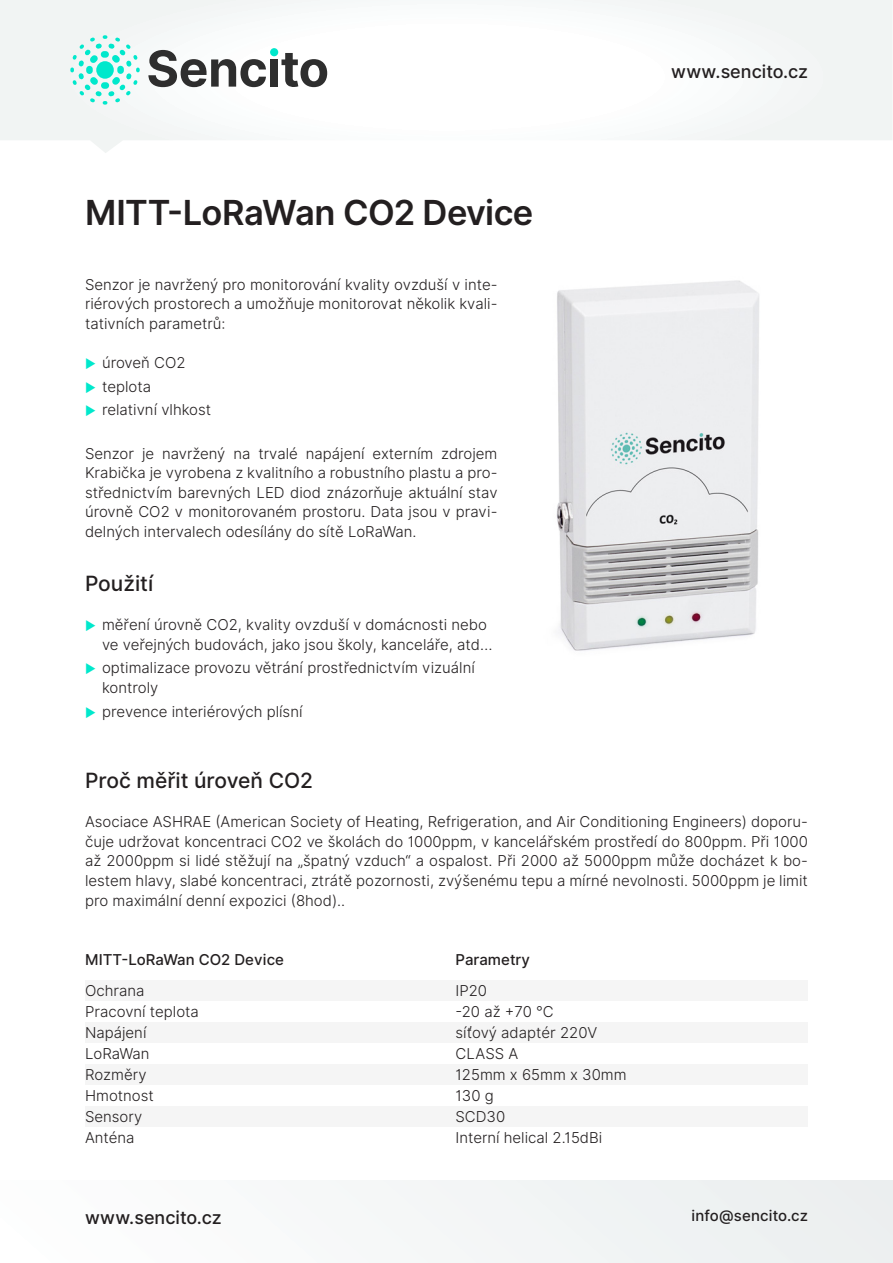
<style>
.page{position:relative;width:893px;height:1263px;background:#fff}
.page>*{position:absolute;margin:0;border:0;box-sizing:border-box;transform-origin:0 0}
.nadpis_h1{font:600 34.5px "Inter";letter-spacing:-.02em;color:#231f20}
.nadpis_h2{font:500 21px "Inter";color:#231f20}
.t1{font:500 18px "Inter";color:#231f20}
.Styl_odstavce1{font:15px/19.5px "Inter Light BETA";color:#231f20;text-align:justify}
.tabulka{font:15px "Inter Light BETA";color:#231f20}
.tabulka-2{font:500 15px "Inter";color:#231f20}
.s1{font-size:12px;color:#00e8cc}
</style>
<div class="page">
<svg style="left:0;top:0;width:892px;height:153px"></svg>
<div style="left:0;top:1180px;width:893px;height:83px;background:#f4f6f7"></div>
<svg style="left:148px;top:50px;width:118px;height:37px"></svg>
<div style="left:270px;top:59px;width:8px;height:28px;background:#2e2e2e"></div>
<svg style="left:281px;top:53px;width:46px;height:34px"></svg>
<svg style="left:70px;top:35px;width:70px;height:70px"></svg>
<div style="left:270px;top:48px;width:8px;height:8px;background:#00e8cc;border-radius:50%"></div>
<div style="left:85px;top:980px;width:723px;height:21px;background:#f5f5f5"></div>
<div style="left:85px;top:1022px;width:723px;height:21px;background:#f5f5f5"></div>
<div style="left:85px;top:1064px;width:723px;height:21px;background:#f5f5f5"></div>
<div style="left:85px;top:1106px;width:723px;height:21px;background:#f5f5f5"></div>
<img style="left:556px;top:280px;width:203px;height:371px">
<p class="nadpis_h1" style="left:85px;top:187px;width:450px">MITT-LoRaWan CO2 Device</p>
<p class="Styl_odstavce1" style="left:85px;top:275px;width:414px">Senzor je navržený pro monitorování kvality ovzduší v inte&shy;riérových prostorech a umožňuje monitorovat několik kvali&shy;tativních parametrů:</p>
<p class="Styl_odstavce1" style="left:85px;top:353px;width:102px"><span class="s1">►</span> úroveň CO2</p>
<p class="Styl_odstavce1" style="left:85px;top:377px;width:68px"><span class="s1">►</span> teplota</p>
<p class="Styl_odstavce1" style="left:85px;top:400px;width:128px"><span class="s1">►</span> relativní vlhkost</p>
<p class="Styl_odstavce1" style="left:85px;top:444px;width:414px">Senzor je navržený na trvalé napájení externím zdrojem Krabička je vyrobena z kvalitního a robustního plastu a pro&shy;střednictvím barevných LED diod znázorňuje aktuální stav úrovně CO2 v monitorovaném prostoru. Data jsou v pravi&shy;delných intervalech odesílány do sítě LoRaWan.</p>
<p class="nadpis_h2" style="left:85px;top:568px;width:70px">Použití</p>
<p class="Styl_odstavce1" style="left:102px;top:615px;width:392px;text-indent:-17px"><span class="s1">►</span> měření úrovně CO2, kvality ovzduší v domácnosti nebo ve veřejných budovách, jako jsou školy, kanceláře, atd…</p>
<p class="Styl_odstavce1" style="left:102px;top:658px;width:374px;text-indent:-17px"><span class="s1">►</span> optimalizace provozu větrání prostřednictvím vizuální kontroly</p>
<p class="Styl_odstavce1" style="left:85px;top:702px;width:219px"><span class="s1">►</span> prevence interiérových plísní</p>
<p class="t1" style="left:671px;top:58px;width:138px">www.sencito.cz</p>
<p class="nadpis_h2" style="left:85px;top:765px;width:230px">Proč měřit úroveň CO2</p>
<p class="Styl_odstavce1" style="left:85px;top:812px;width:724px">Asociace ASHRAE (American Society of Heating, Refrigeration, and Air Conditioning Engineers) doporu&shy;čuje udržovat koncentraci CO2 ve školách do 1000ppm, v kancelářském prostředí do 800ppm. Při 1000 až 2000ppm si lidé stěžují na „špatný vzduch“ a ospalost. Při 2000 až 5000ppm může docházet k bo&shy;lestem hlavy, slabé koncentraci, ztrátě pozornosti, zvýšenému tepu a mírné nevolnosti. 5000ppm je limit pro maximální denní expozici (8hod)..</p>
<p class="tabulka-2" style="left:85px;top:948px;width:200px">MITT-LoRaWan CO2 Device</p>
<p class="tabulka" style="left:85px;top:980px;width:61px">Ochrana</p>
<p class="tabulka" style="left:85px;top:1001px;width:115px">Pracovní teplota</p>
<p class="tabulka" style="left:85px;top:1022px;width:63px">Napájení</p>
<p class="tabulka" style="left:85px;top:1043px;width:66px">LoRaWan</p>
<p class="tabulka" style="left:85px;top:1064px;width:63px">Rozměry</p>
<p class="tabulka" style="left:85px;top:1085px;width:70px">Hmotnost</p>
<p class="tabulka" style="left:85px;top:1106px;width:59px">Sensory</p>
<p class="tabulka" style="left:85px;top:1127px;width:51px">Anténa</p>
<p class="tabulka-2" style="left:455px;top:948px;width:76px">Parametry</p>
<p class="tabulka" style="left:455px;top:980px;width:33px">IP20</p>
<p class="tabulka" style="left:455px;top:1001px;width:100px">-20 až +70 °C</p>
<p class="tabulka" style="left:455px;top:1022px;width:143px">síťový adaptér 220V</p>
<p class="tabulka" style="left:455px;top:1043px;width:64px">CLASS A</p>
<p class="tabulka" style="left:455px;top:1064px;width:173px">125mm x 65mm x 30mm</p>
<p class="tabulka" style="left:455px;top:1085px;width:40px">130 g</p>
<p class="tabulka" style="left:455px;top:1106px;width:51px">SCD30</p>
<p class="tabulka" style="left:455px;top:1127px;width:148px">Interní helical 2.15dBi</p>
<p class="t1" style="left:85px;top:1204px;width:138px">www.sencito.cz</p>
<p class="tabulka-2" style="left:692px;top:1204px;width:118px">info@sencito.cz</p>
</div>
